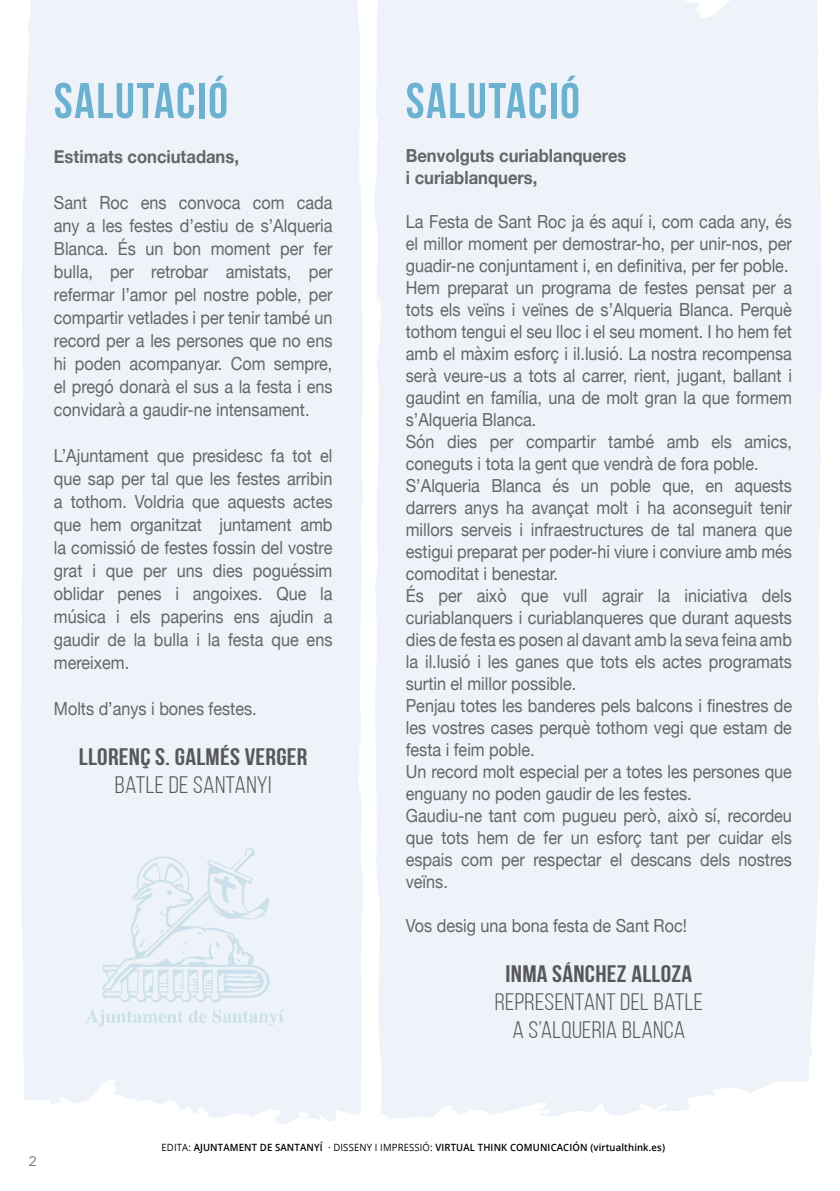
<style>
.page{position:relative;width:840px;height:1191px;background:#fff}
.page>*{position:absolute;margin:0;border:0;box-sizing:border-box;transform-origin:0 0}
.t1{font:700 50px "Bebas Neue";letter-spacing:.035em;color:#6db1d0}
.t2{font:23.8px/28px "Bebas Neue";letter-spacing:.01em;color:#58585a;text-align:center;scale:1.11 1}
.t3{font:700 23.8px "Bebas Neue";letter-spacing:.01em;color:#58585a;scale:1.11 1}
.t4{font:18px/22px "Helvetica Neue";color:#646567;text-align:justify;scale:.9 1}
.t5{font:700 18px/22px "Helvetica Neue";color:#646567;scale:.92 1}
.t6{font:14px "Gotham";color:#797a7c}
.t7{font:600 10px "Open Sans";letter-spacing:.015em;color:#000;scale:.95 1}
.s1{font-weight:400}
</style>
<div class="page">
<div style="left:21px;top:0;width:342px;height:1124px;background:#edf3f8"></div>
<div style="left:375px;top:0;width:446px;height:1119px;background:#edf3f8"></div>
<svg style="left:101px;top:847px;width:169px;height:156px;background:#e5eef5"></svg>
<svg style="left:86px;top:1009px;width:197px;height:17px;background:#e3edf4"></svg>
<h1 class="t1" style="left:54px;top:73px;width:175px">SALUTACIÓ</h1>
<p class="t5" style="left:54px;top:146px;width:202px">Estimats conciutadans,</p>
<p class="t4" style="left:54px;top:192px;width:311px;line-height:23px">Sant Roc ens convoca com cada any a les festes d’estiu de s’Alqueria Blanca. És un bon moment per fer bulla, per retrobar amistats, per refermar l’amor pel nostre poble, per compartir vetlades i per tenir també un record per a les persones que no ens hi poden acompanyar. Com sempre, el pregó donarà el sus a la festa i ens convidarà a gaudir-ne intensament.</p>
<p class="t4" style="left:54px;top:445px;width:311px;line-height:23px">L’Ajuntament que presidesc fa tot el que sap per tal que les festes arribin a tothom. Voldria que aquests actes que hem organitzat juntament amb la comissió de festes fossin del vostre grat i que per uns dies poguéssim oblidar penes i angoixes. Que la música i els paperins ens ajudin a gaudir de la bulla i la festa que ens mereixem.</p>
<p class="t4" style="left:54px;top:699px;width:227px">Molts d’anys i bones festes.</p>
<h2 class="t3" style="left:79px;top:744px;width:207px">LLORENÇ S. GALMÉS VERGER</h2>
<h2 class="t2" style="left:115px;top:771px;width:142px">BATLE DE SANTANYI</h2>
<h1 class="t1" style="left:405px;top:73px;width:175px">SALUTACIÓ</h1>
<p class="t5" style="left:405px;top:145px;width:241px">Benvolguts curiablanqueres i curiablanquers,</p>
<p class="t4" style="left:405px;top:212px;width:430px;text-align:left">La Festa de Sant Roc ja és aquí i, com cada any, és el millor moment per demostrar-ho, per unir-nos, per guadir-ne conjuntament i, en definitiva, per fer poble.<br>Hem preparat un programa de festes pensat per a tots els veïns i veïnes de s’Alqueria Blanca. Perquè tothom tengui el seu lloc i el seu moment. I ho hem fet amb el màxim esforç i il.lusió. La nostra recompensa serà veure-us a tots al carrer, rient, jugant, ballant i gaudint en família, una de molt gran la que formem s’Alqueria Blanca.<br>Són dies per compartir també amb els amics, coneguts i tota la gent que vendrà de fora poble.<br>S’Alqueria Blanca és un poble que, en aquests darrers anys ha avançat molt i ha aconseguit tenir millors serveis i infraestructures de tal manera que estigui preparat per poder-hi viure i conviure amb més comoditat i benestar.<br>És per això que vull agrair la iniciativa dels curiablanquers i curiablanqueres que durant aquests dies de festa es posen al davant amb la seva feina amb la il.lusió i les ganes que tots els actes programats surtin el millor possible.<br>Penjau totes les banderes pels balcons i finestres de les vostres cases perquè tothom vegi que estam de festa i feim poble.<br>Un record molt especial per a totes les persones que enguany no poden gaudir de les festes.<br>Gaudiu-ne tant com pugueu però, això sí, recordeu que tots hem de fer un esforç tant per cuidar els espais com per respectar el descans dels nostres veïns.</p>
<p class="t4" style="left:405px;top:916px;width:314px">Vos desig una bona festa de Sant Roc!</p>
<h2 class="t3" style="left:505px;top:961px;width:170px">INMA SÁNCHEZ ALLOZA</h2>
<h2 class="t2" style="left:494px;top:988px;width:189px">REPRESENTANT DEL BATLE<br>A S’ALQUERIA BLANCA</h2>
<p class="t6" style="left:29px;top:1152px;width:10px">2</p>
<p class="t7" style="left:161px;top:1140px;width:531px"><span class="s1">EDITA:</span> AJUNTAMENT DE SANTANYÍ <span class="s1">· DISSENY I IMPRESSIÓ:</span> VIRTUAL THINK COMUNICACIÓN (virtualthink.es)</p>
</div>
